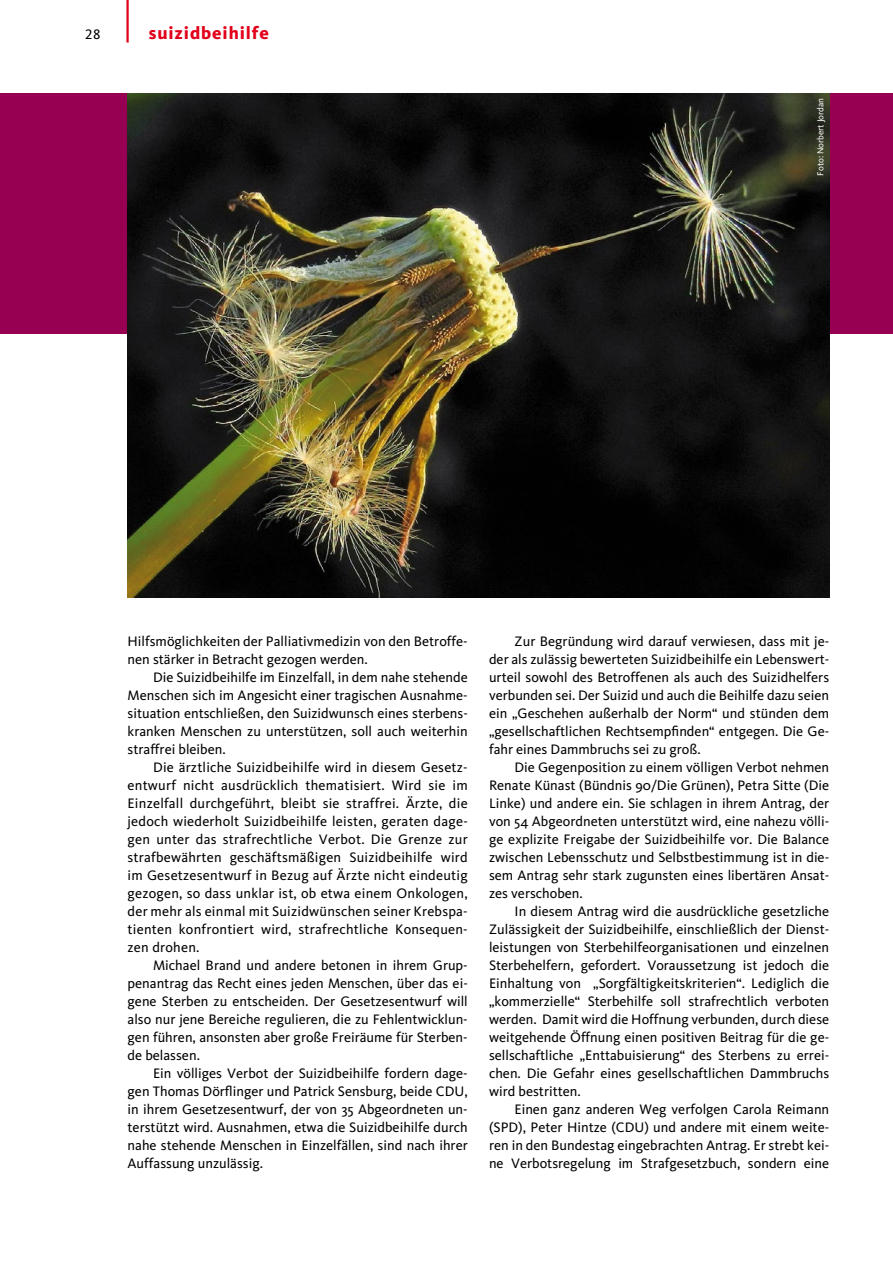
<style>
.page{position:relative;width:893px;height:1263px;background:#fff}
.page>*{position:absolute;margin:0;border:0;box-sizing:border-box;transform-origin:0 0}
.t1{font:800 18px "CDU Kievit";letter-spacing:.05em;color:#e2001a}
.t2{font:14.25px/18px "CDU Kievit";color:#000;text-align:justify}
.t3{font:14.25px "CDU Kievit Tab";color:#000}
.t4{font:9px "CDU Kievit";color:#fff}
</style>
<div class="page">
<div style="left:0;top:94px;width:893px;height:240px;background:#970052"></div>
<hr style="left:126px;top:0;width:3px;height:43px;background:#e2001a">
<img style="left:128px;top:94px;width:701px;height:504px">
<p class="t3" style="left:85px;top:26px;width:17px">28</p>
<p class="t1" style="left:149px;top:22px;width:122px">suizidbeihilfe</p>
<p class="t4" style="left:815px;top:176px;width:79px;rotate:-90deg">Foto: Norbert Jordan</p>
<p class="t2" style="left:128px;top:632px;width:342px">Hilfsmöglichkeiten der Palliativmedizin von den Betroffe&shy;nen stärker in Betracht gezogen werden.</p>
<p class="t2" style="left:128px;top:668px;width:342px;text-indent:26px">Die Suizidbeihilfe im Einzelfall, in dem nahe stehende Menschen sich im Angesicht einer tragischen Ausnahme&shy;situation entschließen, den Suizidwunsch eines sterbens&shy;kranken Menschen zu unterstützen, soll auch weiterhin straffrei bleiben.</p>
<p class="t2" style="left:128px;top:758px;width:342px;text-indent:26px">Die ärztliche Suizidbeihilfe wird in diesem Gesetz&shy;entwurf nicht ausdrücklich thematisiert. Wird sie im Einzelfall durchgeführt, bleibt sie straffrei. Ärzte, die jedoch wiederholt Suizidbeihilfe leisten, geraten dage&shy;gen unter das strafrechtliche Verbot. Die Grenze zur strafbewährten geschäftsmäßigen Suizidbeihilfe wird im Gesetzesentwurf in Bezug auf Ärzte nicht eindeutig gezogen, so dass unklar ist, ob etwa einem Onkologen, der mehr als einmal mit Suizidwünschen seiner Krebspa&shy;tienten konfrontiert wird, strafrechtliche Konsequen&shy;zen drohen.</p>
<p class="t2" style="left:128px;top:956px;width:342px;text-indent:26px">Michael Brand und andere betonen in ihrem Grup&shy;penantrag das Recht eines jeden Menschen, über das ei&shy;gene Sterben zu entscheiden. Der Gesetzesentwurf will also nur jene Bereiche regulieren, die zu Fehlentwicklun&shy;gen führen, ansonsten aber große Freiräume für Sterben&shy;de belassen.</p>
<p class="t2" style="left:128px;top:1064px;width:342px;text-indent:26px">Ein völliges Verbot der Suizidbeihilfe fordern dage&shy;gen Thomas Dörflinger und Patrick Sensburg, beide CDU, in ihrem Gesetzesentwurf, der von 35 Abgeordneten un&shy;terstützt wird. Ausnahmen, etwa die Suizidbeihilfe durch nahe stehende Menschen in Einzelfällen, sind nach ihrer Auffassung unzulässig.</p>
<p class="t2" style="left:489px;top:632px;width:342px;text-indent:26px">Zur Begründung wird darauf verwiesen, dass mit je&shy;der als zulässig bewerteten Suizidbeihilfe ein Lebenswert&shy;urteil sowohl des Betroffenen als auch des Suizidhelfers verbunden sei. Der Suizid und auch die Beihilfe dazu seien ein „Geschehen außerhalb der Norm“ und stünden dem „gesellschaftlichen Rechtsempfinden“ entgegen. Die Ge&shy;fahr eines Dammbruchs sei zu groß.</p>
<p class="t2" style="left:489px;top:758px;width:342px;text-indent:26px">Die Gegenposition zu einem völligen Verbot nehmen Renate Künast (Bündnis 90/Die Grünen), Petra Sitte (Die Linke) und andere ein. Sie schlagen in ihrem Antrag, der von 54 Abgeordneten unterstützt wird, eine nahezu völli&shy;ge explizite Freigabe der Suizidbeihilfe vor. Die Balance zwischen Lebensschutz und Selbstbestimmung ist in die&shy;sem Antrag sehr stark zugunsten eines libertären Ansat&shy;zes verschoben.</p>
<p class="t2" style="left:489px;top:902px;width:342px;text-indent:26px">In diesem Antrag wird die ausdrückliche gesetzliche Zulässigkeit der Suizidbeihilfe, einschließlich der Dienst&shy;leistungen von Sterbehilfeorganisationen und einzelnen Sterbehelfern, gefordert. Voraussetzung ist jedoch die Einhaltung von „Sorgfältigkeitskriterien“. Lediglich die „kommerzielle“ Sterbehilfe soll strafrechtlich verboten werden. Damit wird die Hoffnung verbunden, durch diese weitgehende Öffnung einen positiven Beitrag für die ge&shy;sellschaftliche „Enttabuisierung“ des Sterbens zu errei&shy;chen. Die Gefahr eines gesellschaftlichen Dammbruchs wird bestritten.</p>
<p class="t2" style="left:489px;top:1100px;width:342px;text-indent:26px">Einen ganz anderen Weg verfolgen Carola Reimann (SPD), Peter Hintze (CDU) und andere mit einem weite&shy;ren in den Bundestag eingebrachten Antrag. Er strebt kei&shy;ne Verbotsregelung im Strafgesetzbuch, sondern eine</p>
</div>
